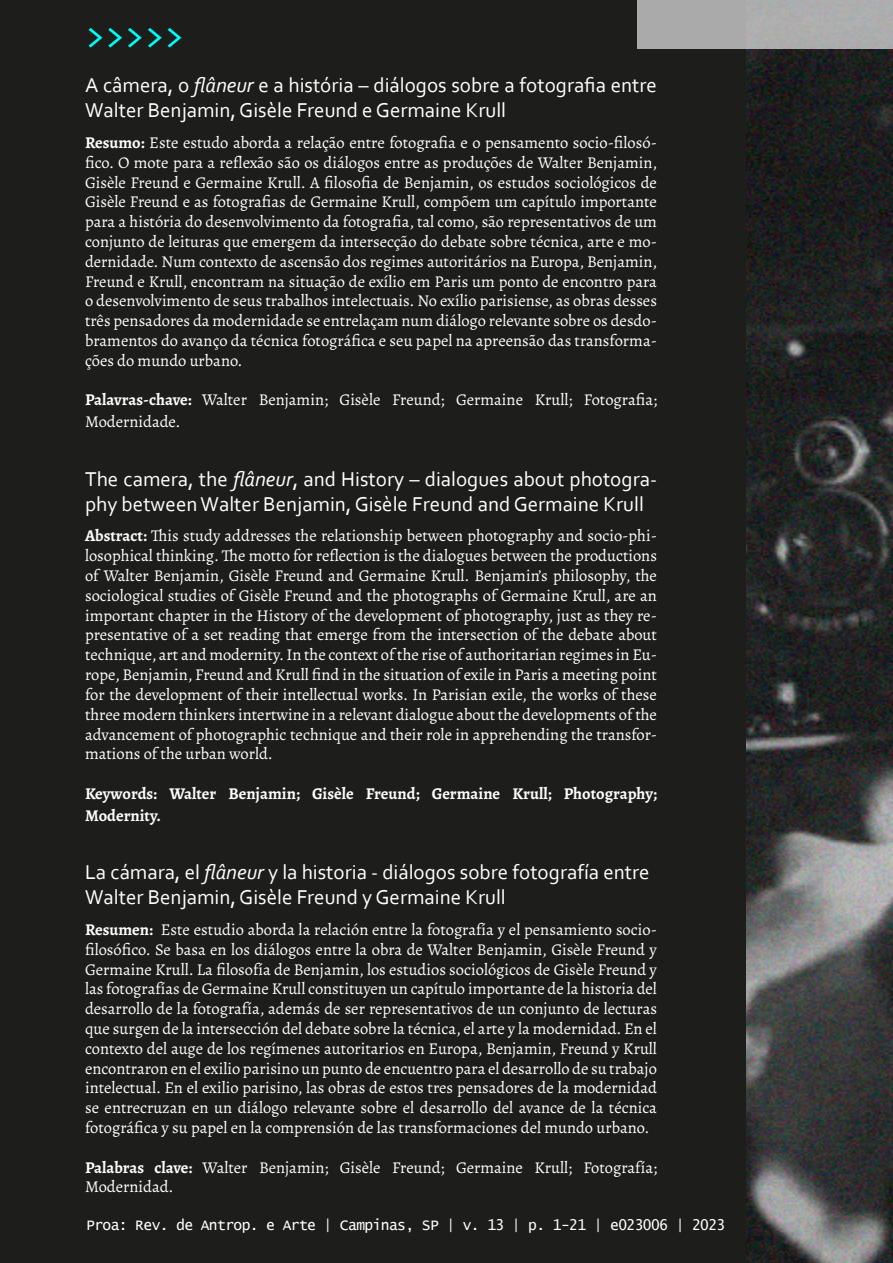
<style>
.page{position:relative;width:893px;height:1263px;background:#1d1d1b}
.page>*{position:absolute;margin:0;border:0;box-sizing:border-box;transform-origin:0 0}
.t1{font:36px "Consolas";color:#00fff7}
.t2{font:21px/25.2px "Corbel";color:#fff}
.t3{font:16.5px/19.8px "Alegreya";color:#fff;text-align:justify}
.t4{font:700 16.5px/21.6px "Alegreya";color:#fff}
.t5{font:15px "Lucida Console";letter-spacing:-.04em;color:#fff}
.s1{font-style:italic}
.s2{font-weight:700}
</style>
<div class="page">
<img style="left:746px;top:49px;width:147px;height:1214px">
<div style="left:637px;top:0;width:256px;height:49px;background:#aaa"></div>
<h1 class="t1" style="left:85px;top:11px;width:100px">&gt;&gt;&gt;&gt;&gt;</h1>
<p class="t2" style="left:85px;top:72px;width:573px">A câmera, o <span class="s1">flâneur</span> e a história – diálogos sobre a fotografia entre<br>Walter Benjamin, Gisèle Freund e Germaine Krull</p>
<p class="t3" style="left:85px;top:133px;width:574px"><span class="s2">Resumo:</span> Este estudo aborda a relação entre fotografia e o pensamento socio-filosó&shy;fico. O mote para a reflexão são os diálogos entre as produções de Walter Benjamin, Gisèle Freund e Germaine Krull. A filosofia de Benjamin, os estudos sociológicos de Gisèle Freund e as fotografias de Germaine Krull, compõem um capítulo importante para a história do desenvolvimento da fotografia, tal como, são representativos de um conjunto de leituras que emergem da intersecção do debate sobre técnica, arte e mo&shy;dernidade. Num contexto de ascensão dos regimes autoritários na Europa, Benjamin, Freund e Krull, encontram na situação de exílio em Paris um ponto de encontro para o desenvolvimento de seus trabalhos intelectuais. No exílio parisiense, as obras desses três pensadores da modernidade se entrelaçam num diálogo relevante sobre os desdo&shy;bramentos do avanço da técnica fotográfica e seu papel na apreensão das transforma&shy;ções do mundo urbano.</p>
<p class="t3" style="left:85px;top:389px;width:573px;line-height:21.6px"><span class="s2">Palavras-chave:</span> Walter Benjamin; Gisèle Freund; Germaine Krull; Fotografia;<br>Modernidade.</p>
<p class="t2" style="left:85px;top:466px;width:573px">The camera, the <span class="s1">flâneur</span>, and History – dialogues about photogra&shy;phy between Walter Benjamin, Gisèle Freund and Germaine Krull</p>
<p class="t3" style="left:85px;top:526px;width:573px"><span class="s2">Abstract:</span> This study addresses the relationship between photography and socio-phi&shy;losophical thinking. The motto for reflection is the dialogues between the productions of Walter Benjamin, Gisèle Freund and Germaine Krull. Benjamin’s philosophy, the sociological studies of Gisèle Freund and the photographs of Germaine Krull, are an important chapter in the History of the development of photography, just as they re&shy;presentative of a set reading that emerge from the intersection of the debate about technique, art and modernity. In the context of the rise of authoritarian regimes in Eu&shy;rope, Benjamin, Freund and Krull find in the situation of exile in Paris a meeting point for the development of their intellectual works. In Parisian exile, the works of these three modern thinkers intertwine in a relevant dialogue about the developments of the advancement of photographic technique and their role in apprehending the transfor&shy;mations of the urban world.</p>
<p class="t4" style="left:85px;top:782px;width:573px">Keywords: Walter Benjamin; Gisèle Freund; Germaine Krull; Photography;<br>Modernity.</p>
<p class="t2" style="left:85px;top:859px;width:566px">La cámara, el <span class="s1">flâneur</span> y la historia - diálogos sobre fotografía entre<br>Walter Benjamin, Gisèle Freund y Germaine Krull</p>
<p class="t3" style="left:85px;top:919px;width:573px"><span class="s2">Resumen:</span> Este estudio aborda la relación entre la fotografía y el pensamiento socio&shy;filosófico. Se basa en los diálogos entre la obra de Walter Benjamin, Gisèle Freund y Germaine Krull. La filosofía de Benjamin, los estudios sociológicos de Gisèle Freund y las fotografías de Germaine Krull constituyen un capítulo importante de la historia del desarrollo de la fotografía, además de ser representativos de un conjunto de lecturas que surgen de la intersección del debate sobre la técnica, el arte y la modernidad. En el contexto del auge de los regímenes autoritarios en Europa, Benjamin, Freund y Krull encontraron en el exilio parisino un punto de encuentro para el desarrollo de su trabajo intelectual. En el exilio parisino, las obras de estos tres pensadores de la modernidad se entrecruzan en un diálogo relevante sobre el desarrollo del avance de la técnica fotográfica y su papel en la comprensión de las transformaciones del mundo urbano.</p>
<p class="t3" style="left:85px;top:1157px;width:573px"><span class="s2">Palabras clave:</span> Walter Benjamin; Gisèle Freund; Germaine Krull; Fotografía;<br>Modernidad.</p>
<p class="t5" style="left:86px;top:1218px;width:641px">Proa: Rev. de Antrop. e Arte | Campinas, SP | v. 13 | p. 1-21 | e023006 | 2023</p>
</div>
